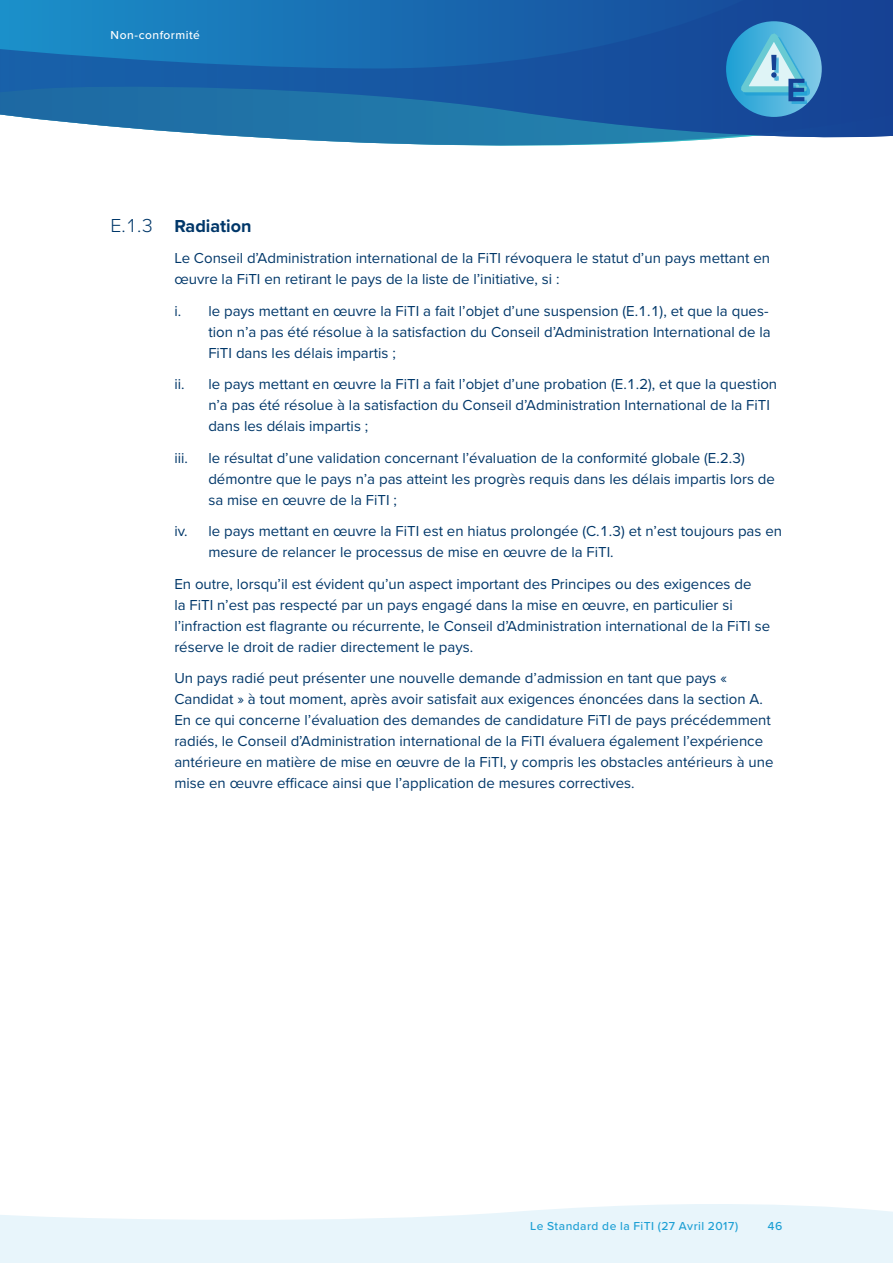
<style>
.page{position:relative;width:893px;height:1263px;background:#fff}
.page>*{position:absolute;margin:0;border:0;box-sizing:border-box;transform-origin:0 0}
.t1{font:700 18px "Proxima Nova";color:#003769}
.t2{font:15px/21px "Proxima Nova";color:#003769}
.t3{font:500 12px "Proxima Nova";letter-spacing:.04em;color:#1c9fd4}
.t4{font:500 12px "Proxima Nova";letter-spacing:.04em;color:#fff}
.s1{font-weight:300;font-size:19.5px}
</style>
<div class="page">
<svg style="left:0;top:1204px;width:893px;height:59px;fill:#e8f5fb"></svg>
<svg style="left:0;top:0;width:893px;height:146px;background:#276dad"></svg>
<svg style="left:726px;top:21px;width:96px;height:96px"></svg>
<svg style="left:736px;top:27px;width:75px;height:83px;background:#5eb4d7"></svg>
<p class="t4" style="left:111px;top:26px;width:91px">Non-conformité</p>
<p class="t4" style="left:111px;top:26px;width:59px">Validation</p>
<p class="t1" style="left:111px;top:212px;width:143px"><span class="s1">E.1.3</span> Radiation</p>
<p class="t2" style="left:174px;top:247px;width:597px">Le Conseil d’Administration international de la FiTI révoquera le statut d’un pays mettant en œuvre la FiTI en retirant le pays de la liste de l’initiative, si :</p>
<p class="t2" style="left:208px;top:299px;width:564px;text-indent:-34px">i. le pays mettant en œuvre la FiTI a fait l’objet d’une suspension (E.1.1), et que la ques&shy;tion n’a pas été résolue à la satisfaction du Conseil d’Administration International de la<br>FiTI dans les délais impartis ;</p>
<p class="t2" style="left:208px;top:373px;width:570px;text-indent:-34px">ii. le pays mettant en œuvre la FiTI a fait l’objet d’une probation (E.1.2), et que la question n’a pas été résolue à la satisfaction du Conseil d’Administration International de la FiTI dans les délais impartis ;</p>
<p class="t2" style="left:174px;top:446px;width:15px">iii.</p>
<p class="t2" style="left:208px;top:446px;width:568px">le résultat d’une validation concernant l’évaluation de la conformité globale (E.2.3) démontre que le pays n’a pas atteint les progrès requis dans les délais impartis lors de sa mise en œuvre de la FiTI ;</p>
<p class="t2" style="left:208px;top:520px;width:575px;text-indent:-34px">iv. le pays mettant en œuvre la FiTI est en hiatus prolongée (C.1.3) et n’est toujours pas en mesure de relancer le processus de mise en œuvre de la FiTI.</p>
<p class="t2" style="left:174px;top:572px;width:597px">En outre, lorsqu’il est évident qu’un aspect important des Principes ou des exigences de<br>la FiTI n’est pas respecté par un pays engagé dans la mise en œuvre, en particulier si l’infraction est flagrante ou récurrente, le Conseil d’Administration international de la FiTI se réserve le droit de radier directement le pays.</p>
<p class="t2" style="left:174px;top:667px;width:601px">Un pays radié peut présenter une nouvelle demande d’admission en tant que pays « Candidat » à tout moment, après avoir satisfait aux exigences énoncées dans la section A.<br>En ce qui concerne l’évaluation des demandes de candidature FiTI de pays précédemment radiés, le Conseil d’Administration international de la FiTI évaluera également l’expérience antérieure en matière de mise en œuvre de la FiTI, y compris les obstacles antérieurs à une mise en œuvre efficace ainsi que l’application de mesures correctives.</p>
<p class="t3" style="left:530px;top:1217px;width:209px">Le Standard de la FiTI (27 Avril 2017)</p>
<p class="t3" style="left:767px;top:1217px;width:16px">46</p>
</div>
